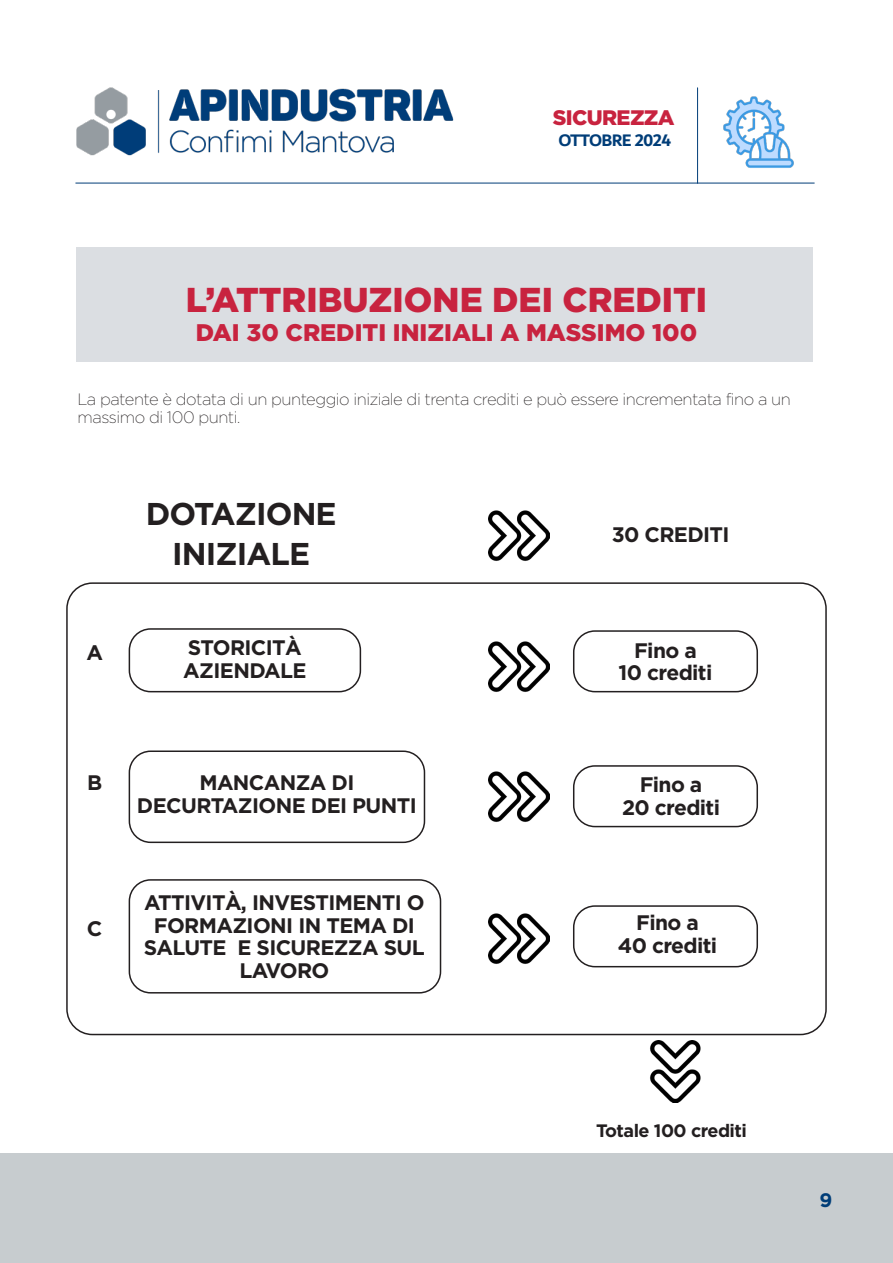
<style>
.page{position:relative;width:893px;height:1263px;background:#fff}
.page>*{position:absolute;margin:0;border:0;box-sizing:border-box;transform-origin:0 0}
.t1{font:900 34.5px "Gotham HTF";color:#c8233f}
.Paragrafo_titolo{font:700 31.5px "Gotham HTF";letter-spacing:-.03em;color:#231f20}
.t2{font:900 24px "Gotham HTF";color:#c8233f}
.Paragrafo_titolo-2{font:700 21px/22.5px "Gotham HTF";letter-spacing:-.03em;color:#231f20;text-align:center}
.t3{font:900 21px "Gotham";letter-spacing:-.03em;color:#c8233f}
.t4{font:700 19.5px "Gotham HTF";color:#003d78}
.Paragrafo_titolo-3{font:700 18px "Gotham HTF";letter-spacing:-.03em;color:#231f20}
.t5{font:700 18px "Dubai";letter-spacing:-.04em;color:#003d78}
.Paragrafo_titolo-4{font:200 16.5px/18px "Gotham HTF";letter-spacing:-.03em;color:#231f20}
</style>
<div class="page">
<div style="left:0;top:1153px;width:893px;height:110px;background:#c7cccf"></div>
<hr style="left:75px;top:183px;width:740px;height:1px;background:#003d78">
<hr style="left:697px;top:88px;width:1px;height:95px;background:#003d78">
<img style="left:723px;top:96px;width:71px;height:72px">
<img style="left:76px;top:87px;width:378px;height:69px">
<div style="left:76px;top:247px;width:736px;height:114px;background:#dbdee2"></div>
<div style="left:129px;top:628px;width:232px;height:64px;border:2px solid #231f20;border-radius:21px"></div>
<div style="left:129px;top:750px;width:296px;height:93px;border:2px solid #231f20;border-radius:21px"></div>
<div style="left:129px;top:879px;width:312px;height:114px;border:2px solid #231f20;border-radius:21px"></div>
<img style="left:488px;top:641px;width:61px;height:51px">
<img style="left:488px;top:510px;width:61px;height:51px">
<div style="left:573px;top:905px;width:185px;height:62px;border:2px solid #231f20;border-radius:21px"></div>
<div style="left:573px;top:765px;width:185px;height:62px;border:2px solid #231f20;border-radius:21px"></div>
<div style="left:573px;top:630px;width:185px;height:62px;border:2px solid #231f20;border-radius:21px"></div>
<img style="left:488px;top:771px;width:61px;height:51px">
<img style="left:488px;top:913px;width:61px;height:51px">
<img style="left:650px;top:1041px;width:51px;height:61px">
<p class="t3" style="left:553px;top:103px;width:123px">SICUREZZA</p>
<p class="t5" style="left:558px;top:129px;width:114px">OTTOBRE 2024</p>
<p class="t1" style="left:186px;top:280px;width:523px">L’ATTRIBUZIONE DEI CREDITI</p>
<p class="t2" style="left:196px;top:318px;width:503px">DAI 30 CREDITI INIZIALI A MASSIMO 100</p>
<p class="Paragrafo_titolo-4" style="left:78px;top:390px;width:715px">La patente è dotata di un punteggio iniziale di trenta crediti e può essere incrementata fino a un massimo di 100 punti.</p>
<p class="Paragrafo_titolo-2" style="left:86px;top:641px;width:18px">A</p>
<p class="Paragrafo_titolo" style="left:146px;top:496px;width:193px">DOTAZIONE</p>
<p class="Paragrafo_titolo" style="left:172px;top:536px;width:139px">INIZIALE</p>
<p class="Paragrafo_titolo-2" style="left:183px;top:636px;width:125px;text-align:left">STORICITÀ<br>AZIENDALE</p>
<p class="Paragrafo_titolo-2" style="left:87px;top:771px;width:17px">B</p>
<p class="Paragrafo_titolo-2" style="left:87px;top:917px;width:17px">C</p>
<p class="Paragrafo_titolo-2" style="left:137px;top:771px;width:281px">MANCANZA DI<br>DECURTAZIONE DEI PUNTI</p>
<p class="Paragrafo_titolo-2" style="left:144px;top:891px;width:282px">ATTIVITÀ, INVESTIMENTI O</p>
<p class="Paragrafo_titolo-2" style="left:144px;top:913px;width:282px">FORMAZIONI IN TEMA DI<br>SALUTE E SICUREZZA SUL<br>LAVORO</p>
<p class="Paragrafo_titolo-2" style="left:612px;top:522px;width:119px">30 CREDITI</p>
<p class="Paragrafo_titolo-2" style="left:634px;top:639px;width:64px">Fino a</p>
<p class="Paragrafo_titolo-2" style="left:619px;top:661px;width:95px">10 crediti</p>
<p class="Paragrafo_titolo-2" style="left:640px;top:773px;width:64px">Fino a</p>
<p class="Paragrafo_titolo-2" style="left:622px;top:795px;width:99px">20 crediti</p>
<p class="Paragrafo_titolo-2" style="left:636px;top:911px;width:64px">Fino a</p>
<p class="Paragrafo_titolo-2" style="left:618px;top:933px;width:101px">40 crediti</p>
<p class="Paragrafo_titolo-3" style="left:596px;top:1120px;width:152px">Totale 100 crediti</p>
<p class="t4" style="left:820px;top:1189px;width:14px">9</p>
</div>
